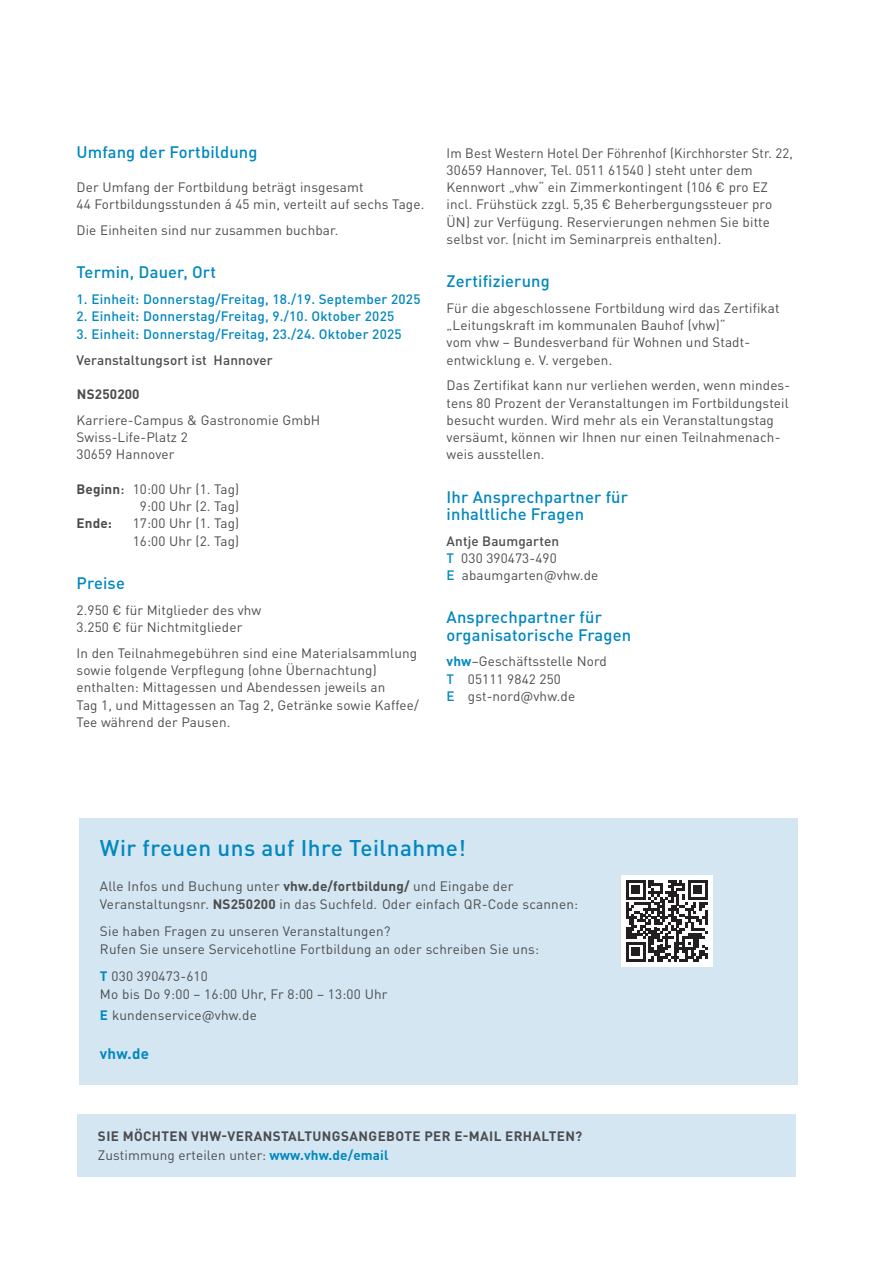
<style>
.page{position:relative;width:872px;height:1263px;background:#fff}
.page>*{position:absolute;margin:0;border:0;box-sizing:border-box;transform-origin:0 0}
.t1{font:500 22.5px "DIN Pro";letter-spacing:.02em;color:#0088bf}
._05_Titel_11pt_blau{font:500 16.5px/17.2px "DIN Pro";letter-spacing:.01em;color:#0088bf}
.t2{font:700 15px "DIN Pro";color:#0088bf}
.t3{font:13.5px/17.2px "DIN Pro";letter-spacing:.01em;color:#4b4c4d}
.t4{font:13.5px/17.2px "DIN Pro";letter-spacing:.01em;color:#4b4c4d;scale:.96 1}
.t5{font:500 13.5px "DIN Pro";letter-spacing:.015em;color:#0088bf}
.t6{font:700 13.5px/18.8px "DIN Pro";letter-spacing:.03em;color:#4b4c4d}
.t7{font:500 13.5px "DIN Pro";letter-spacing:.01em;color:#4b4c4d}
.t8{font:700 13.5px "DIN Pro";letter-spacing:.01em;color:#4b4c4d}
.s1{font-weight:700}
.s2{font-weight:500}
.s3{font-weight:500;color:#0088bf}
.s4{font-weight:700;color:#0088bf}
.s5{font-weight:400}
.s6{color:#0088bf}
</style>
<div class="page">
<div style="left:77px;top:1114px;width:718px;height:63px;background:#d4e6f2"></div>
<div style="left:79px;top:819px;width:718px;height:266px;background:#d4e6f2"></div>
<div style="left:621px;top:875px;width:91px;height:91px;background:#fff"></div>
<svg style="left:626px;top:880px;width:81px;height:81px"></svg>
<p class="_05_Titel_11pt_blau" style="left:77px;top:141px;width:182px">Umfang der Fortbildung</p>
<p class="t3" style="left:77px;top:177px;width:288px">Der Umfang der Fortbildung beträgt insgesamt</p>
<p class="t3" style="left:77px;top:194px;width:349px">44 Fortbildungsstunden á 45 min, verteilt auf sechs Tage.</p>
<p class="t3" style="left:77px;top:220px;width:263px">Die Einheiten sind nur zusammen buchbar.</p>
<p class="_05_Titel_11pt_blau" style="left:77px;top:262px;width:141px">Termin, Dauer, Ort</p>
<p class="t5" style="left:77px;top:288px;width:345px">1. Einheit: Donnerstag/Freitag, 18./19. September 2025</p>
<p class="t5" style="left:77px;top:306px;width:319px">2. Einheit: Donnerstag/Freitag, 9./10. Oktober 2025</p>
<p class="t5" style="left:77px;top:323px;width:326px">3. Einheit: Donnerstag/Freitag, 23./24. Oktober 2025</p>
<p class="t7" style="left:77px;top:349px;width:198px">Veranstaltungsort ist Hannover</p>
<p class="t8" style="left:77px;top:383px;width:64px">NS250200</p>
<p class="t3" style="left:77px;top:410px;width:245px">Karriere-Campus &amp; Gastronomie GmbH</p>
<p class="t3" style="left:77px;top:427px;width:113px">Swiss-Life-Platz 2</p>
<p class="t3" style="left:77px;top:445px;width:99px">30659 Hannover</p>
<p class="t3" style="left:77px;top:479px;width:164px"><span class="s1">Beginn</span><span class="s2">:</span> 10:00 Uhr (1. Tag)</p>
<p class="t3" style="left:140px;top:496px;width:101px">9:00 Uhr (2. Tag)</p>
<p class="t6" style="left:77px;top:513px;width:37px">Ende:</p>
<p class="t3" style="left:133px;top:514px;width:108px">17:00 Uhr (1. Tag)</p>
<p class="t3" style="left:133px;top:531px;width:108px">16:00 Uhr (2. Tag)</p>
<p class="_05_Titel_11pt_blau" style="left:77px;top:572px;width:50px">Preise</p>
<p class="t3" style="left:77px;top:600px;width:186px">2.950 € für Mitglieder des vhw</p>
<p class="t3" style="left:77px;top:617px;width:167px">3.250 € für Nichtmitglieder</p>
<p class="t3" style="left:77px;top:643px;width:344px">In den Teilnahmegebühren sind eine Materialsammlung sowie folgende Verpflegung (ohne Übernachtung) enthalten: Mittagessen und Abendessen jeweils an<br>Tag 1, und Mittagessen an Tag 2, Getränke sowie Kaffee/ Tee während der Pausen.</p>
<p class="t4" style="left:446px;top:143px;width:362px">Im Best Western Hotel Der Föhrenhof (Kirchhorster Str. 22, 30659 Hannover, Tel. 0511 61540 ) steht unter dem Kennwort „vhw“ ein Zimmerkontingent (106 € pro EZ incl. Frühstück zzgl. 5,35 € Beherbergungssteuer pro ÜN) zur Verfügung. Reservierungen nehmen Sie bitte selbst vor. (nicht im Seminarpreis enthalten).</p>
<p class="_05_Titel_11pt_blau" style="left:446px;top:270px;width:105px">Zertifizierung</p>
<p class="t3" style="left:446px;top:298px;width:334px">Für die abgeschlossene Fortbildung wird das Zertifikat „Leitungskraft im kommunalen Bauhof (vhw)“<br>vom vhw – Bundesverband für Wohnen und Stadt&shy;entwicklung e. V. vergeben.</p>
<p class="t3" style="left:446px;top:376px;width:345px">Das Zertifikat kann nur verliehen werden, wenn mindes&shy;tens 80 Prozent der Veranstaltungen im Fortbildungsteil besucht wurden. Wird mehr als ein Veranstaltungstag versäumt, können wir Ihnen nur einen Teilnahmenach&shy;weis ausstellen.</p>
<p class="_05_Titel_11pt_blau" style="left:446px;top:486px;width:183px">Ihr Ansprechpartner für inhaltliche Fragen</p>
<p class="t7" style="left:446px;top:530px;width:114px">Antje Baumgarten</p>
<p class="t3" style="left:446px;top:548px;width:112px"><span class="s3">T</span> 030 390473-490</p>
<p class="t3" style="left:446px;top:565px;width:153px"><span class="s3">E</span> abaumgarten@vhw.de</p>
<p class="_05_Titel_11pt_blau" style="left:446px;top:607px;width:186px">Ansprechpartner für organisatorische Fragen</p>
<p class="t3" style="left:446px;top:652px;width:162px"><span class="s4">vhw</span>–Geschäftsstelle Nord</p>
<p class="t3" style="left:446px;top:669px;width:116px"><span class="s3">T</span> 05111 9842 250</p>
<p class="t3" style="left:446px;top:686px;width:130px"><span class="s3">E</span> gst-nord@vhw.de</p>
<p class="t1" style="left:100px;top:829px;width:367px">Wir freuen uns auf Ihre Teilnahme!</p>
<p class="t3" style="left:100px;top:876px;width:480px;line-height:18px">Alle Infos und Buchung unter <span class="s1">vhw.de/fortbildung/</span> und Eingabe der<br>Veranstaltungsnr. <span class="s1">NS250200</span> in das Suchfeld. Oder einfach QR-Code scannen:</p>
<p class="t3" style="left:100px;top:921px;width:440px;line-height:18px">Sie haben Fragen zu unseren Veranstaltungen?<br>Rufen Sie unsere Servicehotline Fortbildung an oder schreiben Sie uns:</p>
<p class="t3" style="left:100px;top:966px;width:109px"><span class="s4">T</span> 030 390473-610</p>
<p class="t3" style="left:100px;top:984px;width:289px">Mo bis Do 9:00 – 16:00 Uhr, Fr 8:00 – 13:00 Uhr</p>
<p class="t3" style="left:100px;top:1005px;width:158px"><span class="s4">E</span> kundenservice@vhw.de</p>
<p class="t2" style="left:100px;top:1041px;width:51px">vhw.de</p>
<p class="t6" style="left:98px;top:1125px;width:486px">SIE MÖCHTEN VHW-VERANSTALTUNGSANGEBOTE PER E-MAIL ERHALTEN?<br><span class="s5">Zustimmung erteilen unter:</span> <span class="s6">www.vhw.de/email</span></p>
</div>
